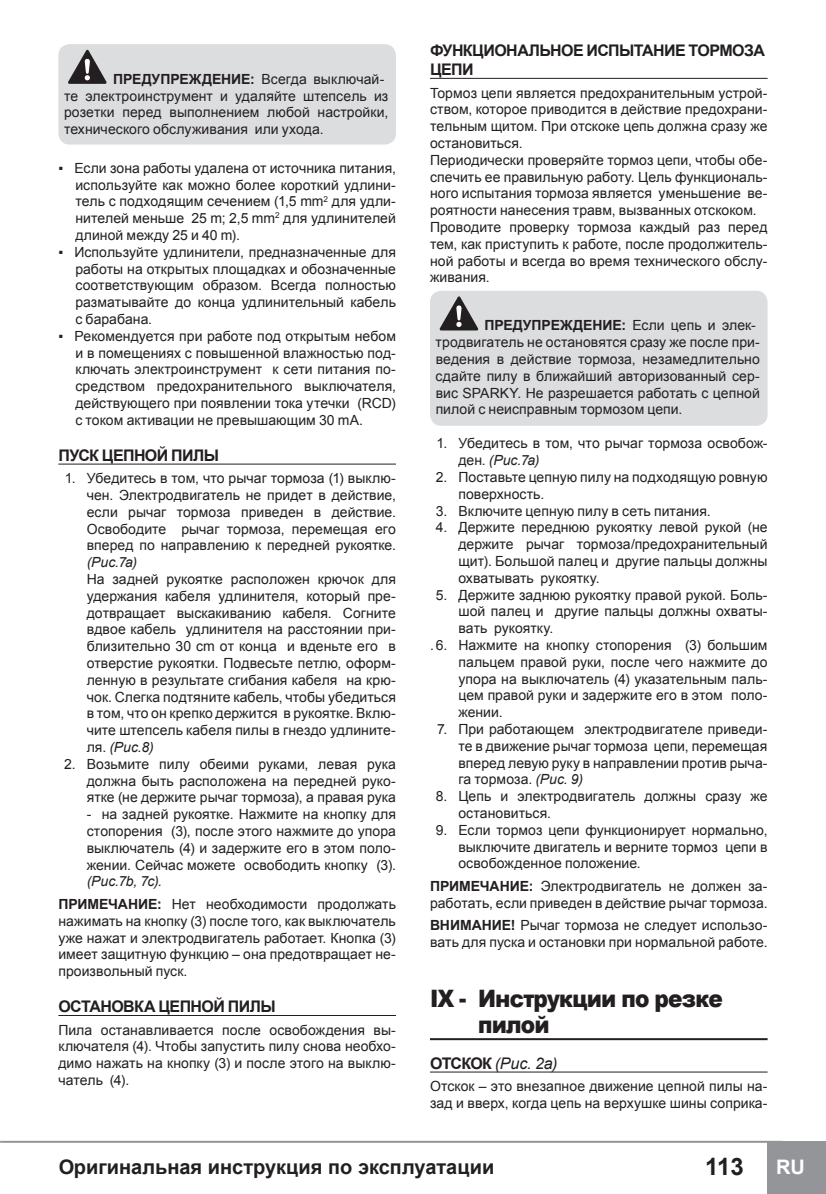
<style>
.page{position:relative;width:826px;height:1194px;background:#fff}
.page>*{position:absolute;margin:0;border:0;box-sizing:border-box;transform-origin:0 0}
.Big_Title{font:900 24px/26px "Arial";letter-spacing:-.04em;color:#231f20;scale:.9 1}
.t1{font:700 24px "Arial";color:#231f20}
.t2{font:700 20px "Arial";color:#231f20}
.t3{font:700 20px "Arial";color:#fff}
.title-underline{font:700 16px/19.2px "Arial";letter-spacing:-.035em;color:#231f20}
.title-underline-2{font:italic 16px "Arial";color:#231f20}
.bullets-number{font:14px/16.8px "Arial";letter-spacing:.005em;color:#231f20;text-align:justify}
.s1{font-weight:700}
.s2{font-style:italic}
.s3{font-weight:700;font-style:normal}
</style>
<div class="page">
<div style="left:767px;top:1141px;width:58px;height:53px;background:#939598"></div>
<hr style="left:2px;top:1141px;width:779px;height:2px;background:#939598">
<hr style="left:58px;top:464px;width:338px;height:1px;background:#231f20">
<hr style="left:58px;top:1015px;width:338px;height:1px;background:#231f20">
<div style="left:58px;top:44px;width:338px;height:101px;background:#dcdddf;border-radius:11px"></div>
<svg style="left:68px;top:50px;width:38px;height:34px"></svg>
<hr style="left:430px;top:78px;width:337px;height:1px;background:#231f20">
<hr style="left:430px;top:1038px;width:337px;height:2px;background:#231f20">
<hr style="left:430px;top:1071px;width:337px;height:1px;background:#231f20">
<div style="left:430px;top:291px;width:337px;height:135px;background:#dcdddf;border-radius:11px"></div>
<svg style="left:439px;top:296px;width:39px;height:34px"></svg>
<p class="bullets-number" style="left:64px;top:71px;width:326px;text-align:left;text-indent:49px"><span class="s1">ПРЕДУПРЕЖДЕНИЕ:</span> Всегда выключай&shy;те электроинструмент и удаляйте штепсель из розетки перед выполнением любой настройки, технического обслуживания или ухода.</p>
<p class="bullets-number" style="left:75px;top:160px;width:322px;text-indent:-17px">▪ Если зона работы удалена от источника питания, используйте как можно более короткий удлини&shy;тель с подходящим сечением (1,5 mm<sup>2</sup> для удли&shy;нителей меньше 25 m; 2,5 mm<sup>2</sup> для удлинителей длиной между 25 и 40 m).</p>
<p class="bullets-number" style="left:75px;top:244px;width:322px;text-indent:-17px">▪ Используйте удлинители, предназначенные для работы на открытых площадках и обозначенные соответствующим образом. Всегда полностью разматывайте до конца удлинительный кабель с барабана.</p>
<p class="bullets-number" style="left:75px;top:328px;width:322px;text-indent:-17px">▪ Рекомендуется при работе под открытым небом и в помещениях с повышенной влажностью под&shy;ключать электроинструмент к сети питания по&shy;средством предохранительного выключателя, действующего при появлении тока утечки (RCD) с током активации не превышающим 30 mA.</p>
<p class="title-underline" style="left:58px;top:446px;width:162px">ПУСК ЦЕПНОЙ ПИЛЬІ</p>
<p class="bullets-number" style="left:87px;top:470px;width:310px;text-indent:-22px">1. Убедитесь в том, что рычаг тормоза (1) выклю&shy;чен. Электродвигатель не придет в действие, если рычаг тормоза приведен в действие.<br>Освободите рычаг тормоза, перемещая его вперед по направлению к передней рукоятке. <span class="s2">(Рис.7a)</span></p>
<p class="bullets-number" style="left:87px;top:571px;width:311px">На задней рукоятке расположен крючок для удержания кабеля удлинителя, который пре&shy;дотвращает выскакиванию кабеля. Согните вдвое кабель удлинителя на расстоянии при&shy;близительно 30 cm от конца и вденьте его в отверстие рукоятки. Подвесьте петлю, оформ&shy;ленную в результате сгибания кабеля на крю&shy;чок. Слегка подтяните кабель, чтобы убедиться в том, что он крепко держится в рукоятке. Вклю&shy;чите штепсель кабеля пилы в гнездо удлините&shy;ля. <span class="s2">(Рис.8)</span></p>
<p class="bullets-number" style="left:87px;top:756px;width:310px;text-indent:-23px">2. Возьмите пилу обеими руками, левая рука должна быть расположена на передней руко&shy;ятке (не держите рычаг тормоза), а правая рука</p>
<p class="bullets-number" style="left:87px;top:806px;width:310px">- на задней рукоятке. Нажмите на кнопку для стопорения (3), после этого нажмите до упора выключатель (4) и задержите его в этом поло&shy;жении. Сейчас можете освободить кнопку (3). <span class="s2">(Рис.7b, 7c).</span></p>
<p class="bullets-number" style="left:58px;top:896px;width:339px"><span class="s1">ПРИМЕЧАНИЕ:</span> Нет необходимости продолжать нажимать на кнопку (3) после того, как выключатель уже нажат и электродвигатель работает. Кнопка (3) имеет защитную функцию – она предотвращает не&shy;произвольный пуск.</p>
<p class="title-underline" style="left:58px;top:997px;width:219px">ОСТАНОВКА ЦЕПНОЙ ПИЛЬІ</p>
<p class="bullets-number" style="left:58px;top:1021px;width:339px">Пила останавливается после освобождения вы&shy;ключателя (4). Чтобы запустить пилу снова необхо&shy;димо нажать на кнопку (3) и после этого на выклю&shy;чатель (4).</p>
<p class="title-underline" style="left:430px;top:41px;width:336px">ФУНКЦИОНАЛЬНОЕ ИСПЬІТАНИЕ ТОРМОЗА<br>ЦЕПИ</p>
<p class="bullets-number" style="left:430px;top:84px;width:339px">Тормоз цепи является предохранительным устрой&shy;ством, которое приводится в действие предохрани&shy;тельным щитом. При отскоке цепь должна сразу же остановиться.</p>
<p class="bullets-number" style="left:430px;top:152px;width:339px">Периодически проверяйте тормоз цепи, чтобы обе&shy;спечить ее правильную работу. Цель функциональ&shy;ного испытания тормоза является уменьшение ве&shy;роятности нанесения травм, вызванных отскоком.</p>
<p class="bullets-number" style="left:430px;top:219px;width:339px">Проводите проверку тормоза каждый раз перед тем, как приступить к работе, после продолжитель&shy;ной работы и всегда во время технического обслу&shy;живания.</p>
<p class="bullets-number" style="left:435px;top:317px;width:326px;text-align:left;text-indent:49px"><span class="s1">ПРЕДУПРЕЖДЕНИЕ:</span> Если цепь и элек&shy;тродвигатель не остановятся сразу же после при&shy;ведения в действие тормоза, незамедлительно сдайте пилу в ближайший авторизованный сер&shy;вис SPARKY. Не разрешается работать с цепной пилой с неисправным тормозом цепи.</p>
<p class="bullets-number" style="left:458px;top:435px;width:310px;text-indent:-22px">1. Убедитесь в том, что рычаг тормоза освобож&shy;ден. <span class="s2">(Рис.7a)</span></p>
<p class="bullets-number" style="left:458px;top:469px;width:310px;text-indent:-23px">2. Поставьте цепную пилу на подходящую ровную поверхность.</p>
<p class="bullets-number" style="left:435px;top:502px;width:276px">3. Включите цепную пилу в сеть питания.</p>
<p class="bullets-number" style="left:458px;top:519px;width:311px;text-indent:-22px">4. Держите переднюю рукоятку левой рукой (не держите рычаг тормоза/предохранительный щит). Большой палец и другие пальцы должны охватывать рукоятку.</p>
<p class="bullets-number" style="left:458px;top:586px;width:310px;text-indent:-23px">5. Держите заднюю рукоятку правой рукой. Боль&shy;шой палец и другие пальцы должны охваты&shy;вать рукоятку.</p>
<p class="bullets-number" style="left:458px;top:637px;width:310px;text-indent:-28px">. 6. Нажмите на кнопку стопорения (3) большим пальцем правой руки, после чего нажмите до упора на выключатель (4) указательным паль&shy;цем правой руки и задержите его в этом поло&shy;жении.</p>
<p class="bullets-number" style="left:458px;top:721px;width:310px;text-indent:-21px">7. При работающем электродвигателе приведи&shy;те в движение рычаг тормоза цепи, перемещая вперед левую руку в направлении против рыча&shy;га тормоза. <span class="s2">(Рис. 9)</span></p>
<p class="bullets-number" style="left:458px;top:788px;width:310px;text-indent:-23px">8. Цепь и электродвигатель должны сразу же остановиться.</p>
<p class="bullets-number" style="left:458px;top:821px;width:310px;text-indent:-22px">9. Если тормоз цепи функционирует нормально, выключите двигатель и верните тормоз цепи в освобожденное положение.</p>
<p class="bullets-number" style="left:430px;top:878px;width:339px"><span class="s1">ПРИМЕЧАНИЕ:</span> Электродвигатель не должен за&shy;работать, если приведен в действие рычаг тормоза.</p>
<p class="bullets-number" style="left:430px;top:917px;width:339px"><span class="s1">ВНИМАНИЕ!</span> Рычаг тормоза не следует использо&shy;вать для пуска и остановки при нормальной работе.</p>
<p class="Big_Title" style="left:478px;top:984px;width:273px;text-indent:-48px">IX - Инструкции по резке пилой</p>
<p class="title-underline-2" style="left:430px;top:1053px;width:129px"><span class="s3">ОТСКОК</span> (Рис. 2a)</p>
<p class="bullets-number" style="left:430px;top:1078px;width:339px">Отскок – это внезапное движение цепной пилы на&shy;зад и вверх, когда цепь на верхушке шины соприка-</p>
<h2 class="t2" style="left:58px;top:1153px;width:437px">Оригинальная инструкция по эксплуатации</h2>
<h1 class="t1" style="left:705px;top:1151px;width:40px">113</h1>
<h2 class="t3" style="left:776px;top:1153px;width:30px">RU</h2>
</div>
